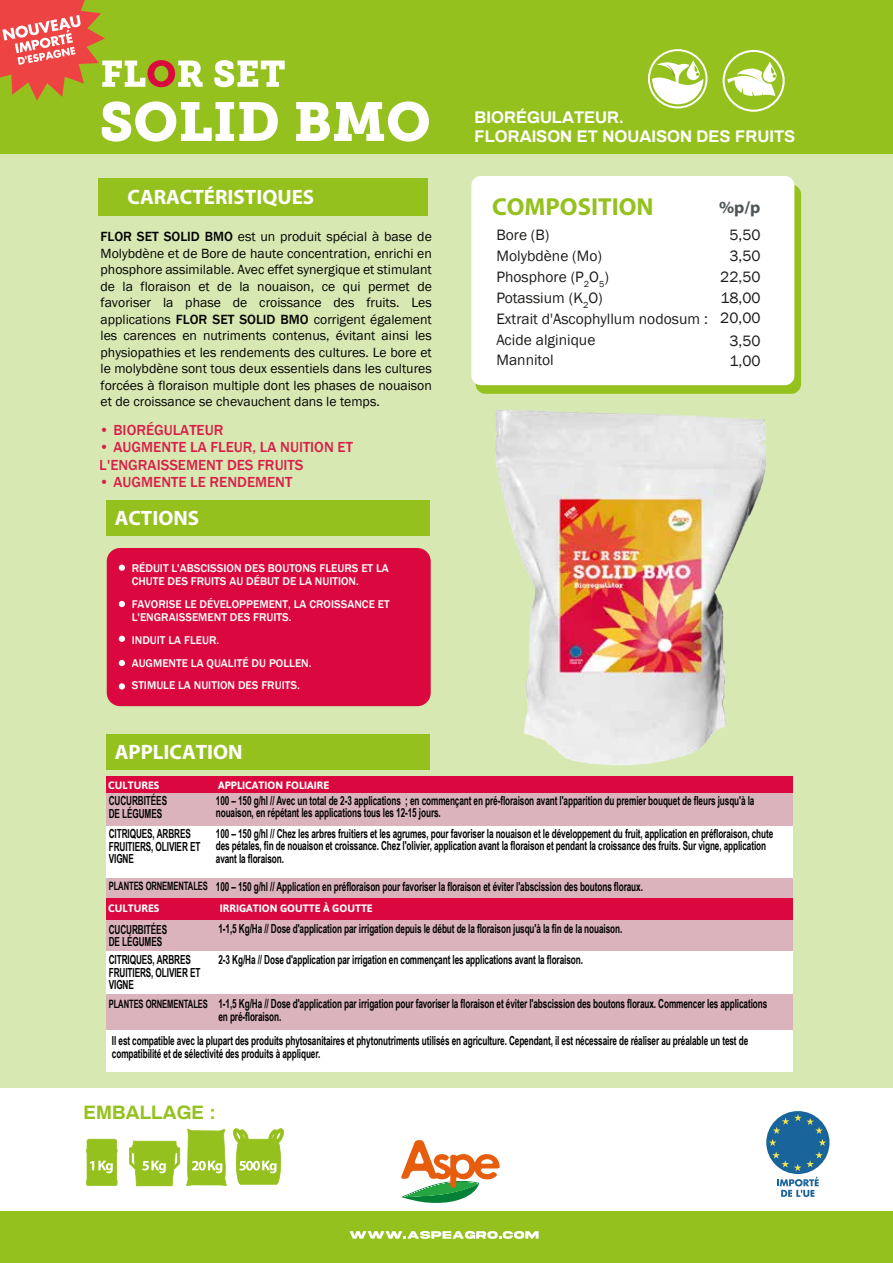
<style>
.page{position:relative;width:893px;height:1263px;background:#d7e8b3}
.page>*{position:absolute;margin:0;border:0;box-sizing:border-box;transform-origin:0 0}
.t1{font:700 24.6px "Myriad Pro";color:#95c11f}
.t2{font:700 20.85px "Myriad Pro";color:#fff}
.t3{font:700 18.9px "Archivo";color:#95c11f}
.t4{font:700 17.1px "Myriad Pro";color:#505557}
.t5{font:700 16.5px/19.8px "Archivo";color:#fff}
.t6{font:15.45px/20.9px "Franklin Gothic";color:#1d1d1b}
.t7{font:500 15px/17.5px "Franklin Gothic";color:#da083e}
.t8{font:13.65px/16.5px "Franklin Gothic";color:#020202;text-align:justify}
.t9{font:700 12.45px/12.5px "Arial Narrow";letter-spacing:-.01em;color:#020202;scale:.8 1}
.t10{font:500 11.55px/13.5px "Franklin Gothic";color:#fff}
.t11{font:700 10.65px "Asap";color:#fff}
.s1{font-weight:500}
.s2{font-size:11.55px}
</style>
<div class="page">
<div style="left:476px;top:185px;width:325px;height:209px;background:#95c11f;border-radius:10px"></div>
<div style="left:471px;top:176px;width:323px;height:209px;background:#fff;border-radius:9px"></div>
<div style="left:99px;top:178px;width:329px;height:38px;background:#95c11f"></div>
<div style="left:0;top:1212px;width:893px;height:51px;background:#95c11f"></div>
<div style="left:0;top:1089px;width:893px;height:122px;background:#fff"></div>
<svg style="left:350px;top:1231px;width:189px;height:8px"></svg>
<svg style="left:401px;top:1140px;width:99px;height:63px"></svg>
<svg style="left:86px;top:1139px;width:31px;height:47px"></svg>
<svg style="left:129px;top:1141px;width:51px;height:45px"></svg>
<svg style="left:186px;top:1129px;width:41px;height:57px"></svg>
<svg style="left:233px;top:1128px;width:51px;height:57px"></svg>
<div style="left:766px;top:1111px;width:63px;height:63px;background:#19649b;border-radius:50%"></div>
<svg style="left:769px;top:1114px;width:57px;height:83px"></svg>
<div style="left:0;top:0;width:893px;height:153px;background:#95c11f"></div>
<svg style="left:723px;top:50px;width:62px;height:62px"></svg>
<div style="left:106px;top:500px;width:323px;height:36px;background:#95c11f"></div>
<div style="left:106px;top:734px;width:323px;height:36px;background:#95c11f"></div>
<svg style="left:648px;top:49px;width:60px;height:59px"></svg>
<svg style="left:296px;top:101px;width:133px;height:41px"></svg>
<div style="left:107px;top:548px;width:324px;height:158px;background:#da083e;border-radius:13px"></div>
<div style="left:119px;top:564px;width:6px;height:7px;background:#fff;border-radius:50%"></div>
<svg style="left:119px;top:601px;width:6px;height:6px"></svg>
<svg style="left:119px;top:636px;width:6px;height:6px"></svg>
<svg style="left:119px;top:660px;width:6px;height:6px"></svg>
<svg style="left:119px;top:683px;width:6px;height:6px"></svg>
<div style="left:107px;top:776px;width:686px;height:296px;background:#da083e"></div>
<div style="left:107px;top:794px;width:686px;height:278px;background:#dab3bd"></div>
<div style="left:107px;top:827px;width:686px;height:51px;background:#fff"></div>
<div style="left:107px;top:897px;width:686px;height:22px;background:#da083e"></div>
<div style="left:107px;top:952px;width:686px;height:42px;background:#fff"></div>
<div style="left:107px;top:1030px;width:686px;height:41px;background:#fff"></div>
<img style="left:495px;top:409px;width:272px;height:357px">
<svg style="left:0;top:0;width:285px;height:142px"></svg>
<h2 class="t2" style="left:128px;top:183px;width:188px">CARACTÉRISTIQUES</h2>
<p class="t8" style="left:101px;top:229px;width:333px"><span class="s1">FLOR SET SOLID BMO</span> est un produit spécial à base de Molybdène et de Bore de haute concentration, enrichi en phosphore assimilable. Avec effet synergique et stimulant de la floraison et de la nouaison, ce qui permet de favoriser la phase de croissance des fruits. Les applications <span class="s1">FLOR SET SOLID BMO</span> corrigent également les carences en nutriments contenus, évitant ainsi les physiopathies et les rendements des cultures. Le bore et le molybdène sont tous deux essentiels dans les cultures forcées à floraison multiple dont les phases de nouaison et de croissance se chevauchent dans le temps.</p>
<p class="t7" style="left:100px;top:421px;width:125px">• BIORÉGULATEUR</p>
<p class="t7" style="left:100px;top:439px;width:255px">• AUGMENTE LA FLEUR, LA NUITION ET<br>L'ENGRAISSEMENT DES FRUITS</p>
<p class="t7" style="left:100px;top:474px;width:194px">• AUGMENTE LE RENDEMENT</p>
<h2 class="t2" style="left:115px;top:504px;width:86px">ACTIONS</h2>
<p class="t10" style="left:132px;top:561px;width:259px">RÉDUIT L'ABSCISSION DES BOUTONS FLEURS ET LA<br>CHUTE DES FRUITS AU DÉBUT DE LA NUITION.</p>
<p class="t10" style="left:132px;top:597px;width:259px">FAVORISE LE DÉVELOPPEMENT, LA CROISSANCE ET<br>L'ENGRAISSEMENT DES FRUITS.</p>
<p class="t10" style="left:132px;top:629px;width:181px;line-height:22.6px">INDUIT LA FLEUR.<br>AUGMENTE LA QUALITÉ DU POLLEN.<br>STIMULE LA NUITION DES FRUITS.</p>
<h2 class="t2" style="left:115px;top:738px;width:130px">APPLICATION</h2>
<p class="t11" style="left:108px;top:778px;width:52px">CULTURES</p>
<p class="t11" style="left:218px;top:778px;width:113px">APPLICATION FOLIAIRE</p>
<h3 class="t5" style="left:475px;top:107px;width:322px">BIORÉGULATEUR.<br>FLORAISON ET NOUAISON DES FRUITS</h3>
<h1 class="t1" style="left:492px;top:191px;width:163px">COMPOSITION</h1>
<h3 class="t4" style="left:719px;top:197px;width:43px">%p/p</h3>
<p class="t6" style="left:496px;top:225px;width:55px">Bore (B)</p>
<p class="t6" style="left:729px;top:225px;width:33px">5,50</p>
<p class="t6" style="left:496px;top:245px;width:107px">Molybdène (Mo)</p>
<p class="t6" style="left:729px;top:245px;width:33px">3,50</p>
<p class="t6" style="left:496px;top:266px;width:114px">Phosphore (P<sub>2</sub>O<sub>5</sub>)</p>
<p class="t6" style="left:720px;top:266px;width:42px">22,50</p>
<p class="t6" style="left:496px;top:288px;width:213px">Potassium (K<sub>2</sub>O)<br>Extrait d'Ascophyllum nodosum :<br>Acide alginique</p>
<p class="t6" style="left:720px;top:288px;width:42px">18,00<br>20,00</p>
<p class="t6" style="left:729px;top:331px;width:33px">3,50</p>
<p class="t6" style="left:496px;top:350px;width:59px">Mannitol</p>
<p class="t6" style="left:729px;top:351px;width:33px">1,00</p>
<p class="t9" style="left:109px;top:794px;width:75px">CUCURBITÉES<br>DE LÉGUMES</p>
<p class="t9" style="left:216px;top:794px;width:675px">100 – 150 g/hl // Avec un total de 2-3 applications ; en commençant en pré-floraison avant l'apparition du premier bouquet de fleurs jusqu'à la nouaison, en répétant les applications tous les 12-15 jours.</p>
<p class="t9" style="left:109px;top:827px;width:116px">CITRIQUES, ARBRES<br>FRUITIERS, OLIVIER ET<br>VIGNE</p>
<p class="t9" style="left:216px;top:827px;width:698px">100 – 150 g/hl // Chez les arbres fruitiers et les agrumes, pour favoriser la nouaison et le développement du fruit, application en préfloraison, chute des pétales, fin de nouaison et croissance. Chez l'olivier, application avant la floraison et pendant la croissance des fruits. Sur vigne, application avant la floraison.</p>
<p class="t9" style="left:109px;top:879px;width:669px"><span class="s2">PLANTES ORNEMENTALES</span> 100 – 150 g/hl // Application en préfloraison pour favoriser la floraison et éviter l'abscission des boutons floraux.</p>
<p class="t11" style="left:108px;top:901px;width:52px">CULTURES</p>
<p class="t11" style="left:220px;top:901px;width:154px">IRRIGATION GOUTTE À GOUTTE</p>
<p class="t9" style="left:109px;top:922px;width:75px">CUCURBITÉES<br>DE LÉGUMES</p>
<p class="t9" style="left:218px;top:922px;width:506px">1-1,5 Kg/Ha // Dose d'application par irrigation depuis le début de la floraison jusqu'à la fin de la nouaison.</p>
<p class="t9" style="left:109px;top:953px;width:116px">CITRIQUES, ARBRES<br>FRUITIERS, OLIVIER ET<br>VIGNE</p>
<p class="t9" style="left:218px;top:953px;width:457px">2-3 Kg/Ha // Dose d'application par irrigation en commençant les applications avant la floraison.</p>
<p class="t9" style="left:218px;top:997px;width:688px;text-indent:-110px"><span class="s2">PLANTES ORNEMENTALES</span> 1-1,5 Kg/Ha // Dose d'application par irrigation pour favoriser la floraison et éviter l'abscission des boutons floraux. Commencer les applications en pré-floraison.</p>
<p class="t9" style="left:112px;top:1034px;width:797px">Il est compatible avec la plupart des produits phytosanitaires et phytonutriments utilisés en agriculture. Cependant, il est nécessaire de réaliser au préalable un test de compatibilité et de sélectivité des produits à appliquer.</p>
<h3 class="t3" style="left:84px;top:1099px;width:134px">EMBALLAGE :</h3>
</div>
